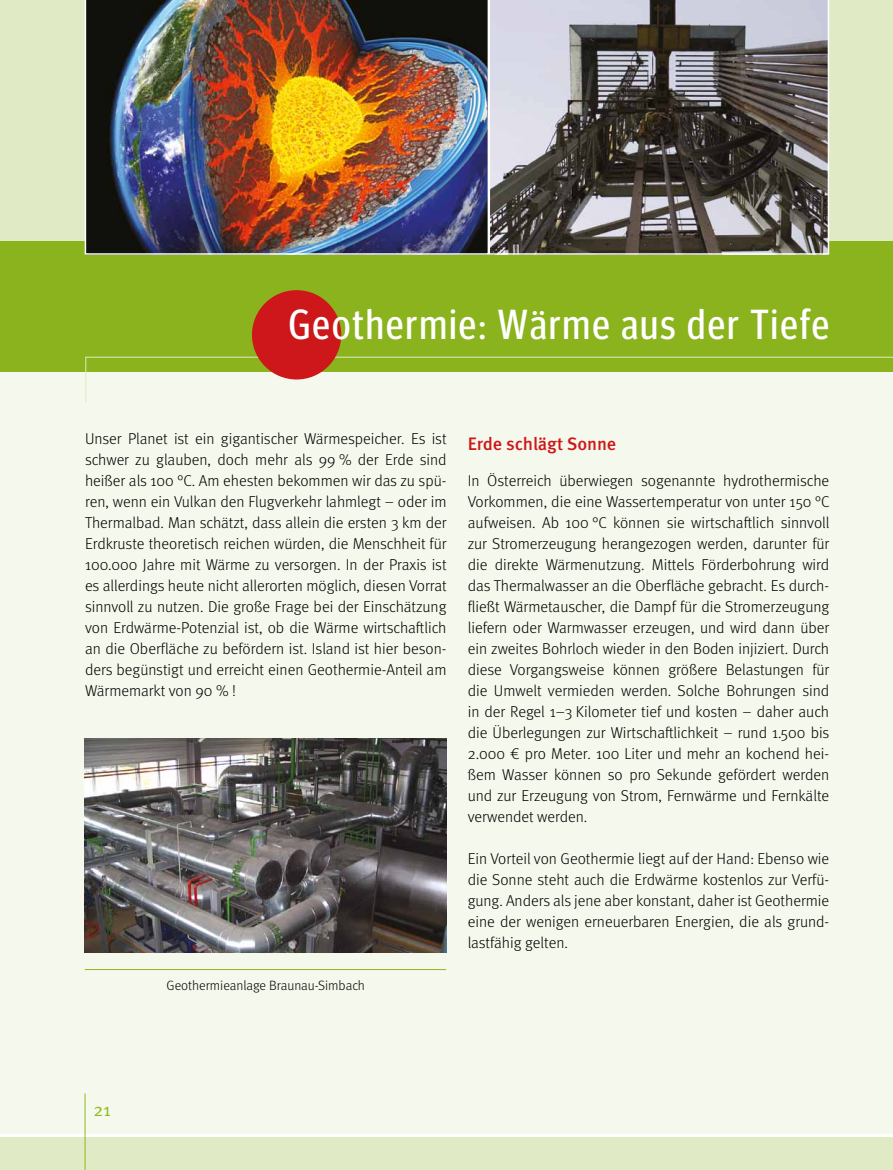
<style>
.page{position:relative;width:893px;height:1170px;background:#fff}
.page>*{position:absolute;margin:0;border:0;box-sizing:border-box;transform-origin:0 0}
.t1{font:42px "Meta Head OT Con";letter-spacing:.05em;color:#fff}
.t2{font:500 18px "Meta Pro";letter-spacing:-.005em;color:#cd171a}
.t3{font:18px "Meta Pro Norm";color:#90ba1e}
.t4{font:300 15.75px/21px "Meta Pro";color:#000;text-align:justify}
.t5{font:300 13.5px "Meta Pro";color:#000}
</style>
<div class="page">
<div style="left:0;top:240px;width:893px;height:132px;background:#8ab31d"></div>
<div style="left:0;top:372px;width:893px;height:761px;background:#f5f8ec"></div>
<div style="left:0;top:0;width:893px;height:240px;background:#e0eac4"></div>
<div style="left:0;top:1137px;width:893px;height:32px;background:#e0eac4"></div>
<svg style="left:85px;top:356px;width:808px;height:46px"></svg>
<hr style="left:85px;top:1093px;width:1px;height:76px;background:#90ba1e">
<div style="left:252px;top:290px;width:89px;height:89px;background:#cd171a;border-radius:50%"></div>
<img style="left:85px;top:0;width:404px;height:255px">
<svg style="left:489px;top:0;width:340px;height:255px;background:#757272"></svg>
<img style="left:85px;top:738px;width:362px;height:213px">
<hr style="left:85px;top:969px;width:361px;height:1px;background:#90ba1e">
<h1 class="t1" style="left:289px;top:300px;width:542px">Geothermie: Wärme aus der Tiefe</h1>
<p class="t4" style="left:85px;top:427px;width:363px">Unser Planet ist ein gigantischer Wärmespeicher. Es ist schwer zu glauben, doch mehr als 99 % der Erde sind heißer als 100 °C. Am ehesten bekommen wir das zu spü&shy;ren, wenn ein Vulkan den Flugverkehr lahmlegt – oder im Thermalbad. Man schätzt, dass allein die ersten 3 km der Erdkruste theoretisch reichen würden, die Menschheit für 100.000 Jahre mit Wärme zu versorgen. In der Praxis ist es allerdings heute nicht allerorten möglich, diesen Vorrat sinnvoll zu nutzen. Die große Frage bei der Einschätzung von Erdwärme-Potenzial ist, ob die Wärme wirtschaftlich an die Oberfläche zu befördern ist. Island ist hier beson&shy;ders begünstigt und erreicht einen Geothermie-Anteil am Wärmemarkt von 90 % !</p>
<p class="t2" style="left:468px;top:429px;width:150px">Erde schlägt Sonne</p>
<p class="t4" style="left:468px;top:469px;width:363px">In Österreich überwiegen sogenannte hydrothermische Vorkommen, die eine Wassertemperatur von unter 150 °C aufweisen. Ab 100 °C können sie wirtschaftlich sinnvoll zur Stromerzeugung herangezogen werden, darunter für die direkte Wärmenutzung. Mittels Förderbohrung wird das Thermalwasser an die Oberfläche gebracht. Es durch&shy;fließt Wärmetauscher, die Dampf für die Stromerzeugung liefern oder Warmwasser erzeugen, und wird dann über ein zweites Bohrloch wieder in den Boden injiziert. Durch diese Vorgangsweise können größere Belastungen für die Umwelt vermieden werden. Solche Bohrungen sind in der Regel 1–3 Kilometer tief und kosten – daher auch die Überlegungen zur Wirtschaftlichkeit – rund 1.500 bis 2.000 € pro Meter. 100 Liter und mehr an kochend hei&shy;ßem Wasser können so pro Sekunde gefördert werden und zur Erzeugung von Strom, Fernwärme und Fernkälte verwendet werden.</p>
<p class="t4" style="left:468px;top:847px;width:363px">Ein Vorteil von Geothermie liegt auf der Hand: Ebenso wie die Sonne steht auch die Erdwärme kostenlos zur Verfü&shy;gung. Anders als jene aber konstant, daher ist Geothermie eine der wenigen erneuerbaren Energien, die als grund&shy;lastfähig gelten.</p>
<p class="t3" style="left:94px;top:1096px;width:19px">21</p>
<p class="t5" style="left:167px;top:975px;width:200px">Geothermieanlage Braunau-Simbach</p>
</div>
